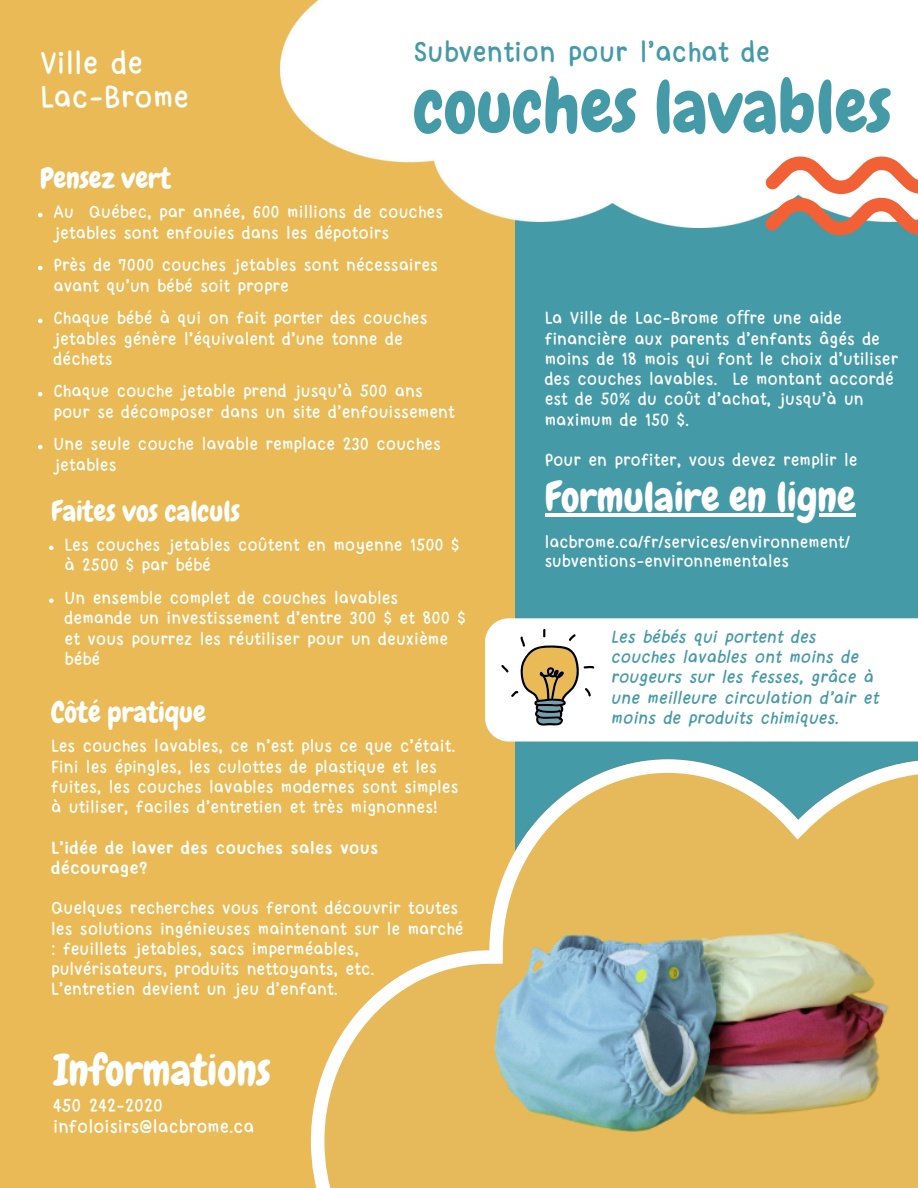
<style>
.page{position:relative;width:918px;height:1188px;background:#459aa7}
.page>*{position:absolute;margin:0;border:0;box-sizing:border-box;transform-origin:0 0}
.t1{font:73.2px "Chewy";color:#459aa7}
.t2{font:43.05px "Chewy";color:#fff}
.t3{font:41.1px "Chewy";color:#fff}
.t4{font:32.85px/34.8px "Yvesyvesdrawing";color:#fff}
.t5{font:30.15px "Yvesyvesdrawing";color:#459aa7}
.t6{font:28.5px "Chewy";color:#fff}
.t7{font:19.5px "Yvesyvesdrawing";color:#fff}
.t8{font:18.45px/20.2px "Yvesyvesdrawing";color:#fff}
.t9{font:italic 18.45px/20.2px "Yvesyvesdrawing";color:#459aa7}
.t10{font:700 18.45px/20.2px "Yvesyvesdrawing";color:#fff}
.t11{font:18px "Yvesyvesdrawing";color:#fff}
.s1{font-family:"Noto Sans"}
</style>
<div class="page">
<div style="left:0;top:0;width:514px;height:1187px;background:#e9ba56"></div>
<img style="left:280px;top:0;width:638px;height:228px">
<svg style="left:766px;top:157px;width:152px;height:78px;background:#deae9e"></svg>
<svg style="left:311px;top:759px;width:607px;height:429px"></svg>
<div style="left:485px;top:618px;width:433px;height:124px;background:#fff"></div>
<svg style="left:501px;top:629px;width:94px;height:97px;background:#d7ceb9"></svg>
<svg style="left:38px;top:213px;width:4px;height:4px"></svg>
<svg style="left:38px;top:266px;width:4px;height:4px"></svg>
<svg style="left:38px;top:319px;width:4px;height:4px"></svg>
<svg style="left:38px;top:392px;width:4px;height:4px"></svg>
<svg style="left:38px;top:445px;width:4px;height:4px"></svg>
<svg style="left:49px;top:546px;width:5px;height:4px"></svg>
<svg style="left:49px;top:599px;width:5px;height:4px"></svg>
<hr style="left:545px;top:513px;width:310px;height:4px;background:#fff">
<p class="t4" style="left:40px;top:48px;width:151px">Ville de<br>Lac-Brome</p>
<p class="t5" style="left:413px;top:39px;width:358px">Subvention pour l’achat de</p>
<h4 class="t1" style="left:413px;top:60px;width:480px">couches lavables</h4>
<p class="t6" style="left:40px;top:160px;width:132px">Pensez vert</p>
<p class="t8" style="left:54px;top:204px;width:391px">Au Québec, par année, 600 millions de couches jetables sont enfouies dans les dépotoirs</p>
<p class="t8" style="left:54px;top:257px;width:386px">Près de 7000 couches jetables sont nécessaires avant qu’un bébé soit propre</p>
<h4 class="t8" style="left:54px;top:310px;width:375px">Chaque bébé à qui on fait porter des couches jetables génère l’équivalent d’une tonne de déchets</h4>
<p class="t8" style="left:54px;top:383px;width:403px">Chaque couche jetable prend jusqu’à 500 ans pour se décomposer dans un site d’enfouissement</p>
<p class="t8" style="left:54px;top:436px;width:389px">Une seule couche lavable remplace 230 couches jetables</p>
<h4 class="t6" style="left:51px;top:493px;width:190px">Faites vos calculs</h4>
<p class="t8" style="left:65px;top:536px;width:396px">Les couches jetables coûtent en moyenne 1500 $ à 2500 $ par bébé</p>
<h5 class="t8" style="left:65px;top:589px;width:403px">Un ensemble complet de couches lavables demande un investissement d’entre 300 $ et 800 $ et vous pourrez les réutiliser pour un deuxième bébé</h5>
<h2 class="t6" style="left:51px;top:694px;width:156px">Côté pratique</h2>
<p class="t8" style="left:51px;top:738px;width:409px">Les couches lavables, ce n’est plus ce que c’était.<br>Fini les épingles, les culottes de plastique et les fuites, les couches lavables modernes sont simples à utiliser, faciles d’entretien et très mignonnes!</p>
<p class="t10" style="left:51px;top:839px;width:329px">L’idée de laver des couches sales vous décourage?</p>
<h3 class="t8" style="left:51px;top:900px;width:414px">Quelques recherches vous feront découvrir toutes les solutions ingénieuses maintenant sur le marché : feuillets jetables, sacs imperméables, pulvérisateurs, produits nettoyants, etc.<br>L’entretien devient un jeu d’enfant.</h3>
<p class="t2" style="left:54px;top:1043px;width:219px">Informations</p>
<p class="t7" style="left:53px;top:1097px;width:111px">450 242-2020</p>
<p class="t7" style="left:53px;top:1118px;width:203px">infoloisirs@lacbrome.ca</p>
<p class="t8" style="left:545px;top:310px;width:355px">La Ville de Lac-Brome o<span class="s1">ff</span>re une aide financière aux parents d’enfants âgés de moins de 18 mois qui font le choix d’utiliser des couches lavables. Le montant accordé est de 50% du coût d’achat, jusqu’à un maximum de 150 $.</p>
<p class="t8" style="left:545px;top:451px;width:315px">Pour en profiter, vous devez remplir le</p>
<h2 class="t3" style="left:545px;top:471px;width:312px">Formulaire en ligne</h2>
<p class="t11" style="left:545px;top:534px;width:307px">lacbrome.ca/fr/services/environnement/</p>
<p class="t11" style="left:545px;top:553px;width:246px">subventions-environnementales</p>
<h1 class="t9" style="left:611px;top:628px;width:269px">Les bébés qui portent des couches lavables ont moins de rougeurs sur les fesses, grâce à une meilleure circulation d’air et moins de produits chimiques.</h1>
</div>
